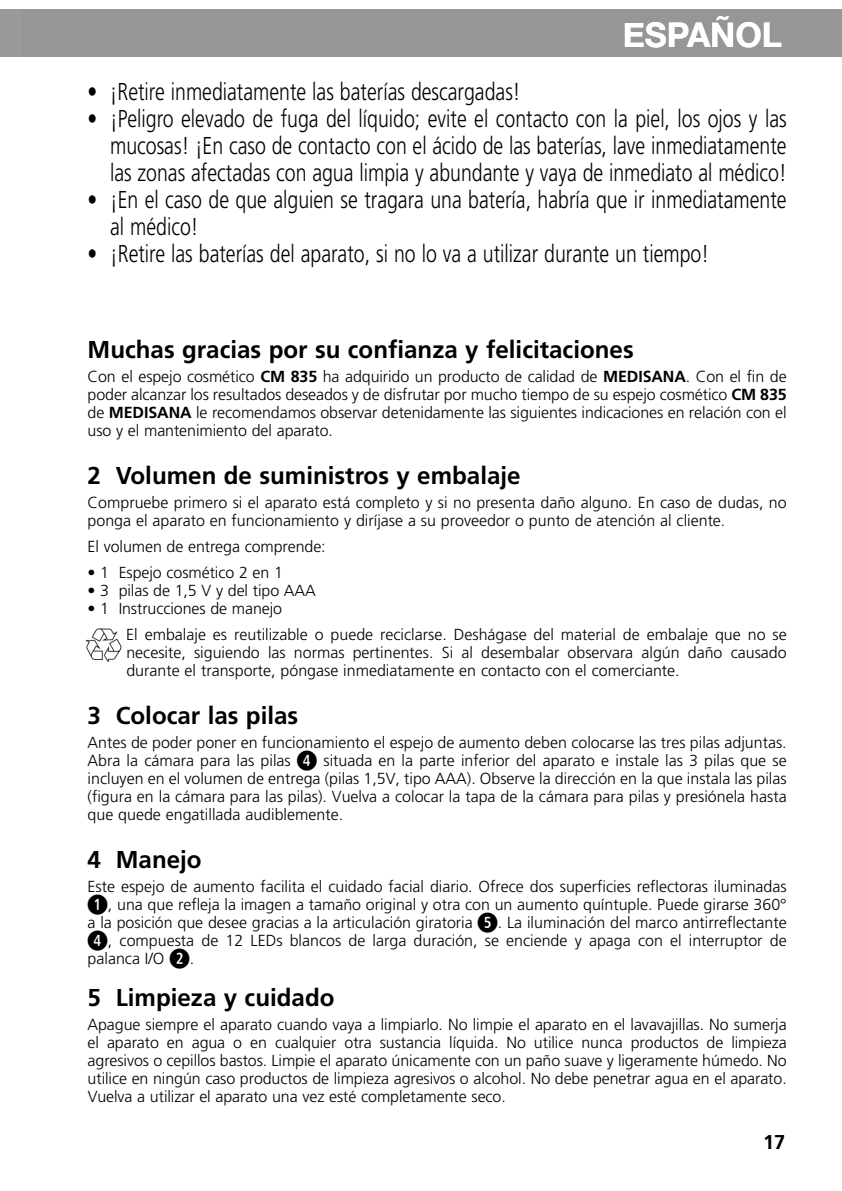
<style>
.page{position:relative;width:842px;height:1191px;background:#fff}
.page>*{position:absolute;margin:0;border:0;box-sizing:border-box;transform-origin:0 0}
.t1{font:700 34px "Helvetica Neue";color:#fff}
.t2{font:300 24.4px/27px "Frutiger";color:#000;text-align:justify;scale:.8 1}
.t3{font:700 24.4px "Frutiger";color:#000}
.t4{font:700 20px "Frutiger";color:#000}
.t5{font:300 16px/18px "Frutiger";color:#000;text-align:justify}
.s1{font-weight:700}
.s2{font-family:"pkt frut";font-weight:400;font-size:24px}
</style>
<div class="page">
<div style="left:0;top:9px;width:842px;height:48px;background:#969696"></div>
<img style="left:85px;top:629px;width:36px;height:33px">
<h1 class="t1" style="left:623px;top:13px;width:161px">ESpaÑOL</h1>
<h2 class="t2" style="left:88px;top:80px;width:543px">• ¡Retire inmediatamente las baterías descargadas!</h2>
<p class="t2" style="left:110px;top:107px;width:847px;text-indent:-22px">• ¡Peligro elevado de fuga del líquido; evite el contacto con la piel, los ojos y las mucosas! ¡En caso de contacto con el ácido de las baterías, lave inmediatamente las zonas afectadas con agua limpia y abundante y vaya de inmediato al médico!</p>
<h2 class="t2" style="left:110px;top:188px;width:847px;text-indent:-22px">• ¡En el caso de que alguien se tragara una batería, habría que ir inmediatamente al médico!</h2>
<h2 class="t2" style="left:88px;top:242px;width:778px">• ¡Retire las baterías del aparato, si no lo va a utilizar durante un tiempo!</h2>
<h2 class="t3" style="left:88px;top:339px;width:548px">Muchas gracias por su confianza y felicitaciones</h2>
<p class="t5" style="left:88px;top:368px;width:701px">Con el espejo cosmético <span class="s1">CM 835</span> ha adquirido un producto de calidad de <span class="s1">MEDISANA</span>. Con el fin de poder alcanzar los resultados deseados y de disfrutar por mucho tiempo de su espejo cosmético <span class="s1">CM 835 </span>de <span class="s1">MEDISANA</span> le recomendamos observar detenidamente las siguientes indicaciones en relación con el uso y el mantenimiento del aparato.</p>
<h2 class="t3" style="left:88px;top:465px;width:435px">2 Volumen de suministros y embalaje</h2>
<p class="t5" style="left:88px;top:494px;width:701px">Compruebe primero si el aparato está completo y si no presenta daño alguno. En caso de dudas, no ponga el aparato en funcionamiento y diríjase a su proveedor o punto de atención al cliente.</p>
<p class="t5" style="left:88px;top:538px;width:240px">El volumen de entrega comprende:</p>
<p class="t5" style="left:88px;top:564px;width:197px">• 1 Espejo cosmético 2 en 1</p>
<p class="t5" style="left:88px;top:582px;width:230px">• 3 pilas de 1,5 V y del tipo AAA</p>
<p class="t5" style="left:126px;top:596px;width:662px;line-height:26px;text-indent:-39px">• 1 Instrucciones de manejo<br>El embalaje es reutilizable o puede reciclarse. Deshágase del material de embalaje que no se</p>
<p class="t5" style="left:126px;top:644px;width:662px">necesite, siguiendo las normas pertinentes. Si al desembalar observara algún daño causado durante el transporte, póngase inmediatamente en contacto con el comerciante.</p>
<h2 class="t3" style="left:88px;top:705px;width:212px">3 Colocar las pilas</h2>
<p class="t5" style="left:88px;top:734px;width:701px">Antes de poder poner en funcionamiento el espejo de aumento deben colocarse las tres pilas adjuntas.<br>Abra la cámara para las pilas <span class="s2">4</span> situada en la parte inferior del aparato e instale las 3 pilas que se incluyen en el volumen de entrega (pilas 1,5V, tipo AAA). Observe la dirección en la que instala las pilas (figura en la cámara para las pilas). Vuelva a colocar la tapa de la cámara para pilas y presiónela hasta que quede engatillada audiblemente.</p>
<h2 class="t3" style="left:88px;top:849px;width:116px">4 Manejo</h2>
<p class="t5" style="left:88px;top:878px;width:701px">Este espejo de aumento facilita el cuidado facial diario. Ofrece dos superficies reflectoras iluminadas <span class="s2">1</span>, una que refleja la imagen a tamaño original y otra con un aumento quíntuple. Puede girarse 360° a la posición que desee gracias a la articulación giratoria <span class="s2">5</span>. La iluminación del marco antirreflectante <span class="s2">4</span>, compuesta de 12 LEDs blancos de larga duración, se enciende y apaga con el interruptor de palanca I/O <span class="s2">2</span>.</p>
<h2 class="t3" style="left:88px;top:987px;width:248px">5 Limpieza y cuidado</h2>
<p class="t5" style="left:88px;top:1016px;width:701px">Apague siempre el aparato cuando vaya a limpiarlo. No limpie el aparato en el lavavajillas. No sumerja el aparato en agua o en cualquier otra sustancia líquida. No utilice nunca productos de limpieza agresivos o cepillos bastos. Limpie el aparato únicamente con un paño suave y ligeramente húmedo. No utilice en ningún caso productos de limpieza agresivos o alcohol. No debe penetrar agua en el aparato.<br>Vuelva a utilizar el aparato una vez esté completamente seco.</p>
<p class="t4" style="left:763px;top:1134px;width:24px">17</p>
</div>
